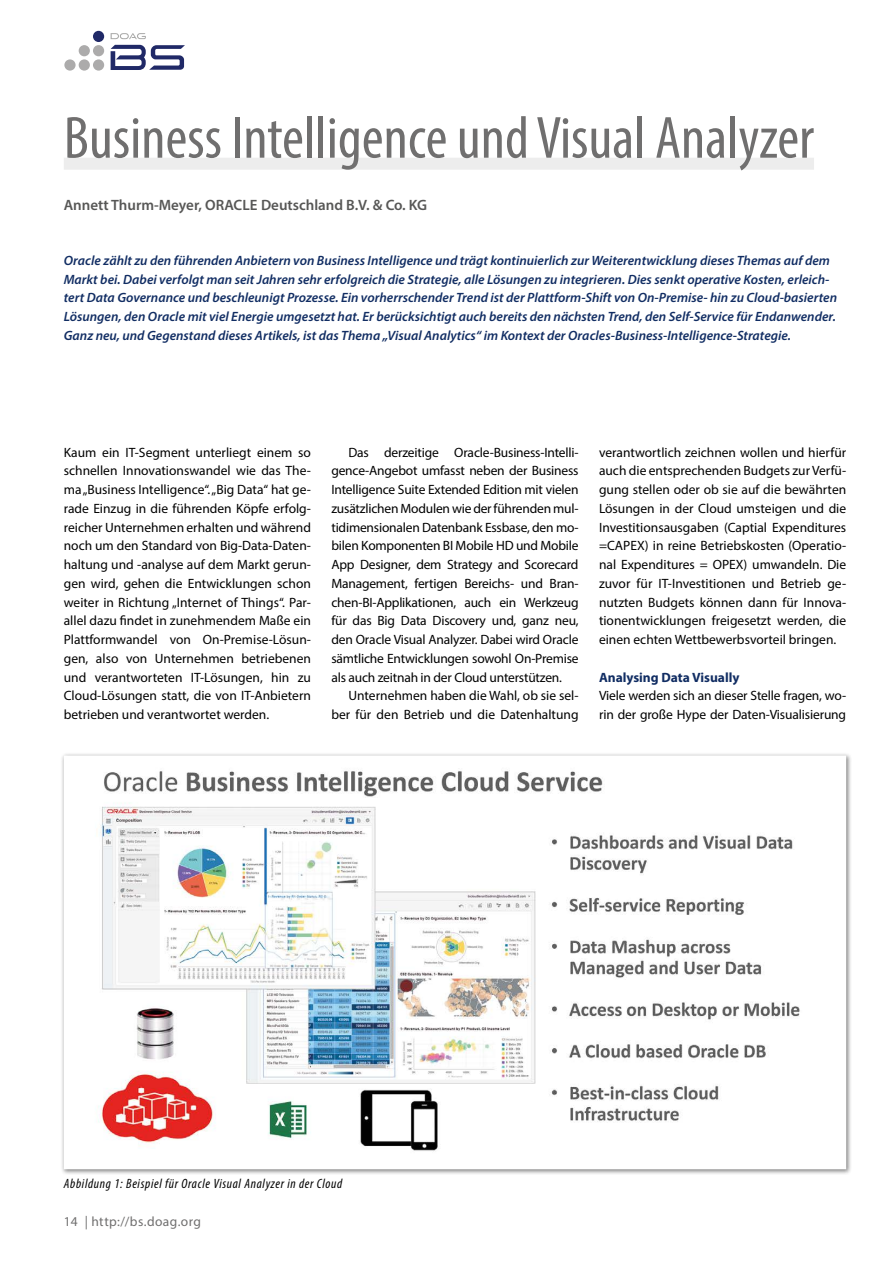
<style>
.page{position:relative;width:893px;height:1263px;background:#fff}
.page>*{position:absolute;margin:0;border:0;box-sizing:border-box;transform-origin:0 0}
.t1{font:condensed 60px "Myriad Pro";color:#706f6f}
.t2{font:600 15px "Myriad Pro";color:#575756}
.t3{font:13.5px/18.8px "Myriad Pro";letter-spacing:-.005em;color:#000;text-align:justify}
.t4{font:italic 600 13.5px/18.8px "Myriad Pro";color:#112d63}
.t5{font:italic condensed 13.5px "Myriad Pro";letter-spacing:.05em;color:#000}
.t6{font:13.5px "Myriad Pro";letter-spacing:.03em;color:#706f6f}
.t7{font:700 13.5px "Myriad Pro";color:#112d63}
</style>
<div class="page">
<div style="left:93px;top:59px;width:11px;height:12px;background:#acabab;border-radius:50%"></div>
<div style="left:93px;top:31px;width:11px;height:11px;background:#202967;border-radius:50%"></div>
<div style="left:79px;top:45px;width:11px;height:11px;background:#acabab;border-radius:50%"></div>
<div style="left:93px;top:45px;width:11px;height:11px;background:#acabab;border-radius:50%"></div>
<div style="left:64px;top:59px;width:12px;height:12px;background:#acabab;border-radius:50%"></div>
<div style="left:79px;top:59px;width:11px;height:12px;background:#acabab;border-radius:50%"></div>
<svg style="left:111px;top:45px;width:74px;height:25px"></svg>
<svg style="left:111px;top:33px;width:35px;height:6px"></svg>
<div style="left:64px;top:158px;width:750px;height:12px;background:#ededed"></div>
<svg style="left:62px;top:754px;width:787px;height:418px"></svg>
<h1 class="t1" style="left:64px;top:102px;width:752px">Business Intelligence und Visual Analyzer</h1>
<p class="t2" style="left:64px;top:196px;width:365px">Annett Thurm-Meyer, ORACLE Deutschland B.V. &amp; Co. KG</p>
<p class="t4" style="left:64px;top:251px;width:775px">Oracle zählt zu den führenden Anbietern von Business Intelligence und trägt kontinuierlich zur Weiterentwicklung dieses Themas auf dem Markt bei. Dabei verfolgt man seit Jahren sehr erfolgreich die Strategie, alle Lösungen zu integrieren. Dies senkt operative Kosten, erleich&shy;tert Data Governance und beschleunigt Prozesse. Ein vorherrschender Trend ist der Plattform-Shift von On-Premise- hin zu Cloud-basierten Lösungen, den Oracle mit viel Energie umgesetzt hat. Er berücksichtigt auch bereits den nächsten Trend, den Self-Service für Endanwender.<br>Ganz neu, und Gegenstand dieses Artikels, ist das Thema „Visual Analytics“ im Kontext der Oracles-Business-Intelligence-Strategie.</p>
<p class="t3" style="left:64px;top:442px;width:249px">Kaum ein IT-Segment unterliegt einem so schnellen Innovationswandel wie das The&shy;ma „Business Intelligence“. „Big Data“ hat ge&shy;rade Einzug in die führenden Köpfe erfolg&shy;reicher Unternehmen erhalten und während noch um den Standard von Big-Data-Daten&shy;haltung und -analyse auf dem Markt gerun&shy;gen wird, gehen die Entwicklungen schon weiter in Richtung „Internet of Things“. Par&shy;allel dazu findet in zunehmendem Maße ein Plattformwandel von On-Premise-Lösun&shy;gen, also von Unternehmen betriebenen und verantworteten IT-Lösungen, hin zu Cloud-Lösungen statt, die von IT-Anbietern betrieben und verantwortet werden.</p>
<p class="t3" style="left:331px;top:442px;width:249px;text-indent:17px">Das derzeitige Oracle-Business-Intelli&shy;gence-Angebot umfasst neben der Business Intelligence Suite Extended Edition mit vielen zusätzlichen Modulen wie der führenden mul&shy;tidimensionalen Datenbank Essbase, den mo&shy;bilen Komponenten BI Mobile HD und Mobile App Designer, dem Strategy and Scorecard Management, fertigen Bereichs- und Bran&shy;chen-BI-Applikationen, auch ein Werkzeug für das Big Data Discovery und, ganz neu, den Oracle Visual Analyzer. Dabei wird Oracle sämtliche Entwicklungen sowohl On-Premise als auch zeitnah in der Cloud unterstützen.</p>
<p class="t3" style="left:331px;top:686px;width:249px;text-align:right">Unternehmen haben die Wahl, ob sie sel&shy;ber für den Betrieb und die Datenhaltung</p>
<p class="t3" style="left:599px;top:442px;width:249px">verantwortlich zeichnen wollen und hierfür auch die entsprechenden Budgets zur Verfü&shy;gung stellen oder ob sie auf die bewährten Lösungen in der Cloud umsteigen und die Investitionsausgaben (Captial Expenditures =CAPEX) in reine Betriebskosten (Operatio&shy;nal Expenditures = OPEX) umwandeln. Die zuvor für IT-Investitionen und Betrieb ge&shy;nutzten Budgets können dann für Innova&shy;tionentwicklungen freigesetzt werden, die einen echten Wettbewerbsvorteil bringen.</p>
<p class="t7" style="left:599px;top:668px;width:142px">Analysing Data Visually</p>
<p class="t3" style="left:599px;top:686px;width:249px">Viele werden sich an dieser Stelle fragen, wo&shy;rin der große Hype der Daten-Visualisierung</p>
<p class="t5" style="left:64px;top:1175px;width:280px">Abbildung 1: Beispiel für Oracle Visual Analyzer in der Cloud</p>
<p class="t6" style="left:64px;top:1213px;width:139px">14 | http://bs.doag.org</p>
</div>
